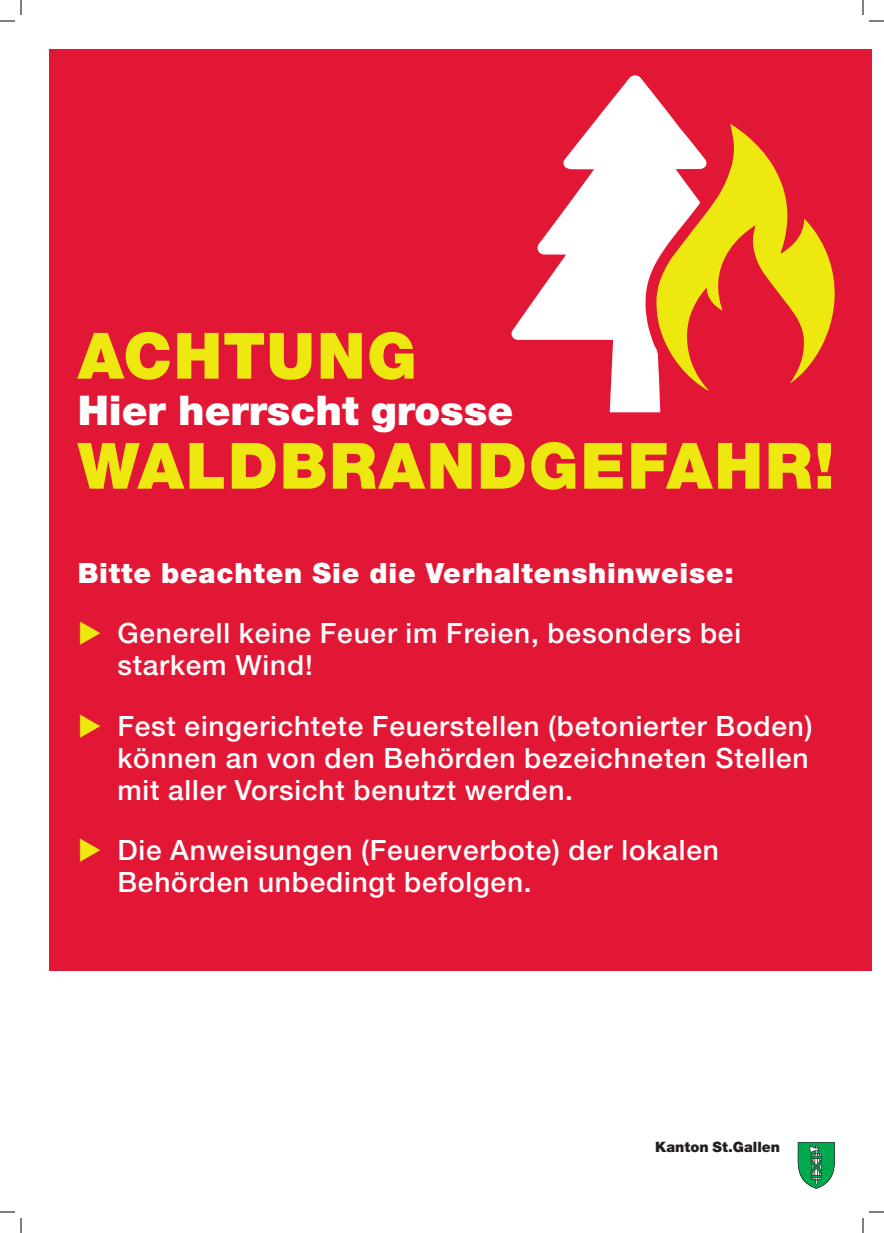
<style>
.page{position:relative;width:884px;height:1233px;background:#fff}
.page>*{position:absolute;margin:0;border:0;box-sizing:border-box;transform-origin:0 0}
.t1{font:900 64px "Helvetica Neue LT Std";letter-spacing:.03em;color:#ece810}
.t2{font:900 41px "Helvetica Neue LT Std";color:#fff}
.t3{font:500 28px/32px "Helvetica Neue LT Std";letter-spacing:.03em;color:#fff}
.t4{font:900 28px "Helvetica Neue LT Std";letter-spacing:.03em;color:#fff}
.t5{font:900 14.3px "Helvetica Neue LT Std";letter-spacing:.005em;color:#231f20}
.s1{color:#ece810}
</style>
<div class="page">
<svg style="left:798px;top:1142px;width:37px;height:46px;background:#32a467"></svg>
<div style="left:49px;top:49px;width:822px;height:922px;background:#e21736"></div>
<svg style="left:511px;top:75px;width:166px;height:337px;fill:#fff"></svg>
<svg style="left:656px;top:124px;width:179px;height:266px"></svg>
<svg style="left:0;top:1211px;width:15px;height:1px"></svg>
<svg style="left:869px;top:1211px;width:15px;height:1px"></svg>
<svg style="left:0;top:0;width:22px;height:22px"></svg>
<svg style="left:20px;top:1218px;width:2px;height:15px"></svg>
<svg style="left:862px;top:0;width:22px;height:22px"></svg>
<svg style="left:862px;top:1218px;width:2px;height:15px"></svg>
<h1 class="t1" style="left:78px;top:318px;width:341px">ACHTUNG</h1>
<h2 class="t2" style="left:78px;top:385px;width:437px">Hier herrscht grosse</h2>
<h1 class="t1" style="left:78px;top:428px;width:758px">WALDBRANDGEFAHR!</h1>
<p class="t4" style="left:78px;top:556px;width:658px">Bitte beachten Sie die Verhaltenshinweise:</p>
<p class="t3" style="left:117px;top:617px;width:625px;text-indent:-40px"><span class="s1">◆</span> Generell keine Feuer im Freien, besonders bei starkem Wind!</p>
<p class="t3" style="left:117px;top:709px;width:697px;text-indent:-40px"><span class="s1">◆</span> Fest eingerichtete Feuerstellen (betonierter Boden) können an von den Behörden bezeichneten Stellen mit aller Vorsicht benutzt werden.</p>
<p class="t3" style="left:117px;top:834px;width:603px;text-indent:-40px"><span class="s1">◆</span> Die Anweisungen (Feuerverbote) der lokalen<br>Behörden unbedingt befolgen.</p>
<p class="t5" style="left:655px;top:1138px;width:126px">Kanton St.Gallen</p>
</div>
